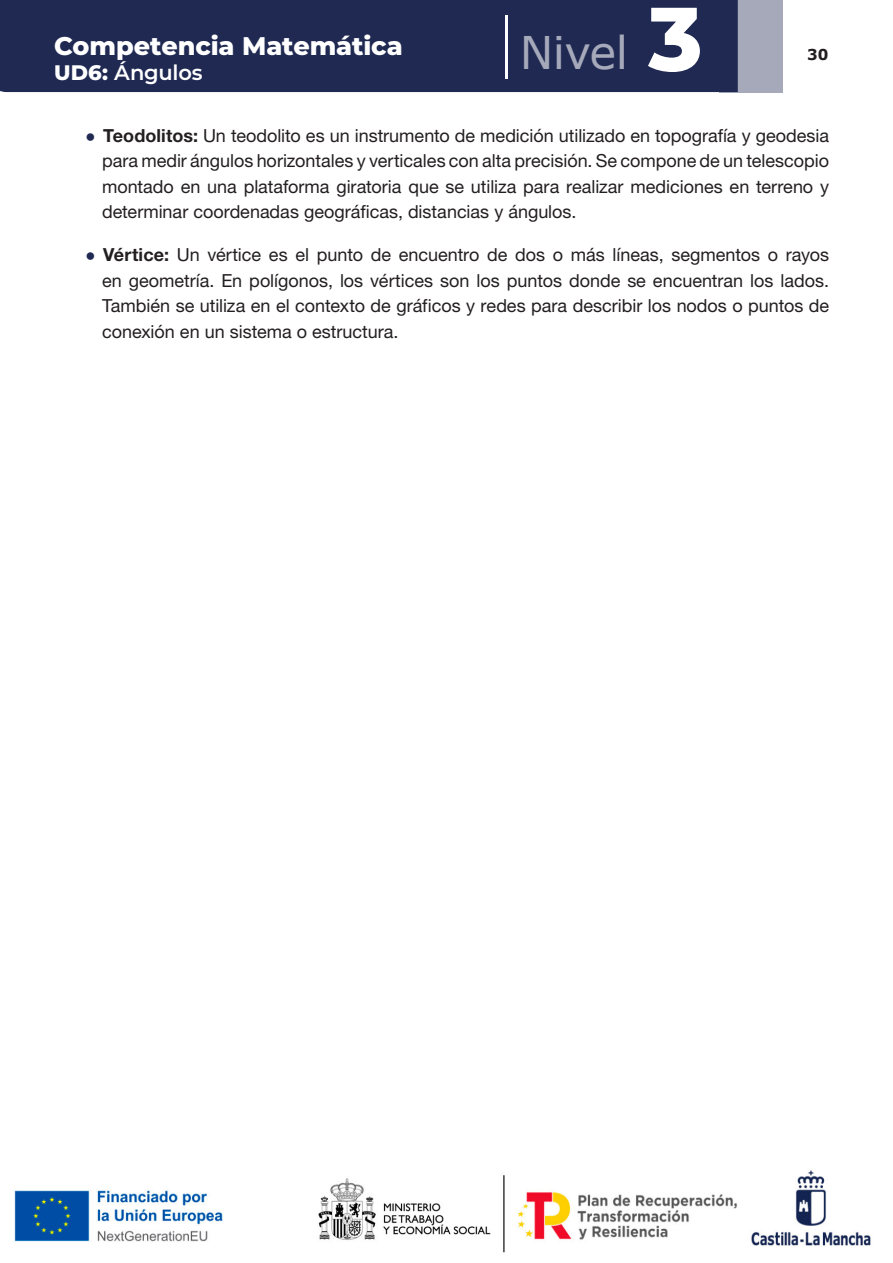
<style>
.page{position:relative;width:893px;height:1263px;background:#fff}
.page>*{position:absolute;margin:0;border:0;box-sizing:border-box;transform-origin:0 0}
.t1{font:45px "Verdana";letter-spacing:-.015em;color:#a5a9ba}
.t2{font:800 25.5px "Montserrat";letter-spacing:-.005em;color:#fff}
.t3{font:600 21px "Montserrat";letter-spacing:-.01em;color:#fff}
.t4{font:18px/25.5px "Helvetica Neue LT 55 Rm";color:#231f20;text-align:justify}
.t5{font:700 15px "Verdana";color:#231f20}
.s1{font-weight:800}
.s2{font-family:"Montserrat";font-weight:800;font-size:90px;color:#fff}
.s3{font-family:"Verdana";font-weight:700;font-size:15px;color:#1f2952}
.s4{font-family:"Helvetica Neue LT 75 Bd"}
</style>
<div class="page">
<img style="left:14px;top:1170px;width:857px;height:83px">
<div style="left:719px;top:0;width:63px;height:92px;background:#a5a9ba"></div>
<div style="left:0;top:0;width:738px;height:92px;background:#1f2952"></div>
<hr style="left:505px;top:16px;width:2px;height:63px;background:#fff">
<h2 class="t2" style="left:54px;top:27px;width:350px">Competencia Matemática</h2>
<p class="t3" style="left:54px;top:58px;width:150px"><span class="s1">UD6:</span> Ángulos</p>
<h1 class="t1" style="left:520px;top:22px;width:184px">Nivel <span class="s2">3</span></h1>
<p class="t5" style="left:807px;top:44px;width:23px">30</p>
<p class="t4" style="left:102px;top:122px;width:729px;text-indent:-17px"><span class="s3">•</span> <span class="s4">Teodolitos:</span> Un teodolito es un instrumento de medición utilizado en topografía y geodesia para medir ángulos horizontales y verticales con alta precisión. Se compone de un telescopio montado en una plataforma giratoria que se utiliza para realizar mediciones en terreno y determinar coordenadas geográficas, distancias y ángulos.</p>
<p class="t4" style="left:102px;top:241px;width:729px;text-indent:-17px"><span class="s3">•</span> <span class="s4">Vértice:</span> Un vértice es el punto de encuentro de dos o más líneas, segmentos o rayos en geometría. En polígonos, los vértices son los puntos donde se encuentran los lados.<br>También se utiliza en el contexto de gráficos y redes para describir los nodos o puntos de conexión en un sistema o estructura.</p>
</div>
